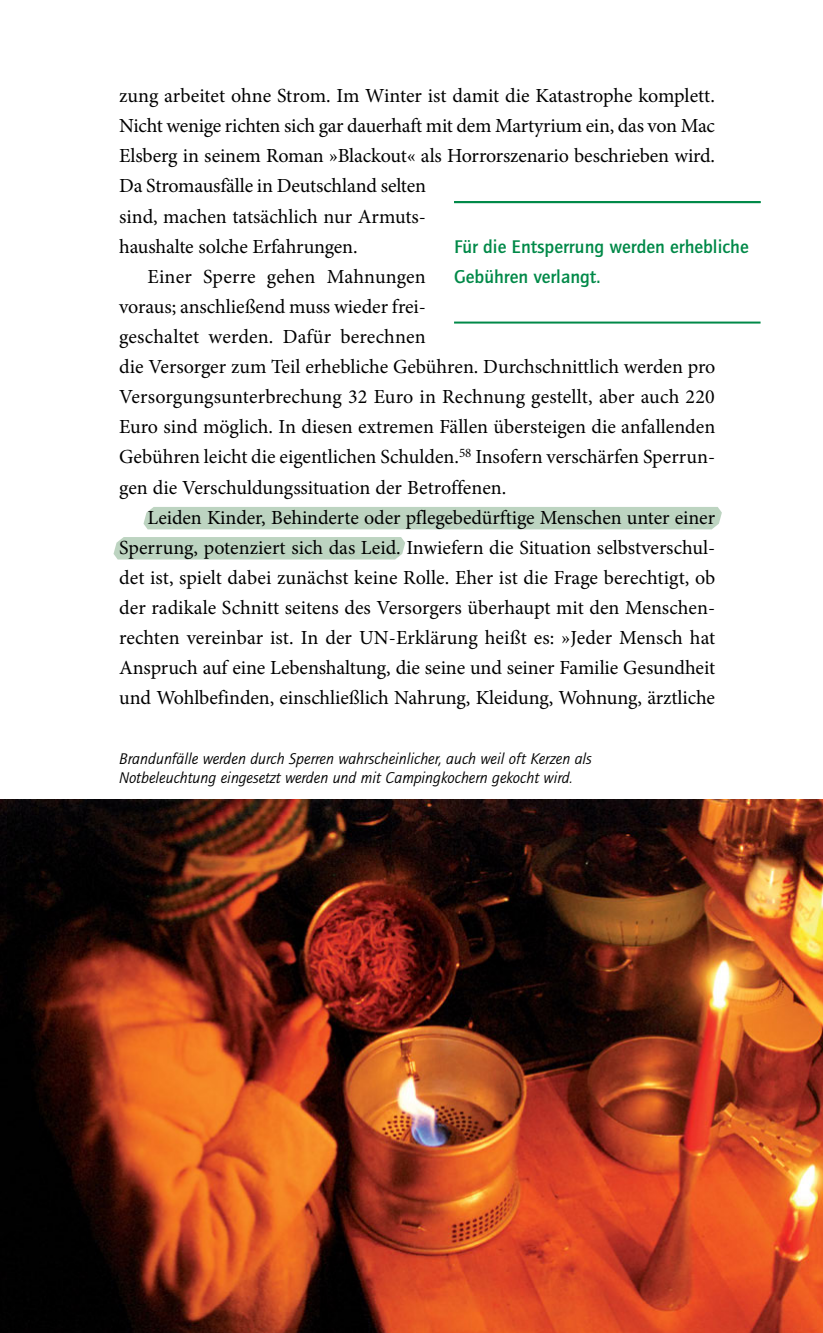
<style>
.page{position:relative;width:823px;height:1333px;background:#fff}
.page>*{position:absolute;margin:0;border:0;box-sizing:border-box;transform-origin:0 0}
.t1{font:20px "Minion Pro";letter-spacing:-.005em;color:#000}
.t2{font:700 19px/30px "Quay Itc T";color:#008948}
.t3{font:italic 16px/19.2px "Quay Itc T";color:#000}
</style>
<div class="page">
<div style="left:143px;top:507px;width:578px;height:22px;background:#bdd4c1"></div>
<div style="left:113px;top:537px;width:292px;height:22px;background:#bdd4c1"></div>
<hr style="left:454px;top:201px;width:306px;height:2px;background:#008948">
<hr style="left:454px;top:321px;width:306px;height:2px;background:#008948">
<img style="left:0;top:799px;width:822px;height:533px">
<p class="t1" style="left:119px;top:88px;width:597px">zung arbeitet ohne Strom. Im Winter ist damit die Katastrophe komplett.</p>
<p class="t1" style="left:119px;top:118px;width:597px">Nicht wenige richten sich gar dauerhaft mit dem Martyrium ein, das von Mac</p>
<p class="t1" style="left:119px;top:148px;width:597px">Elsberg in seinem Roman »Blackout« als Horrorszenario beschrieben wird.</p>
<p class="t1" style="left:119px;top:178px;width:308px">Da Stromausfälle in Deutschland selten</p>
<p class="t1" style="left:119px;top:208px;width:308px">sind, machen tatsächlich nur Armuts-</p>
<p class="t1" style="left:119px;top:239px;width:240px">haushalte solche Erfahrungen.</p>
<p class="t1" style="left:147px;top:269px;width:280px">Einer Sperre gehen Mahnungen</p>
<p class="t1" style="left:119px;top:299px;width:308px">voraus; anschließend muss wieder frei-</p>
<p class="t1" style="left:119px;top:329px;width:308px">geschaltet werden. Dafür berechnen</p>
<p class="t1" style="left:119px;top:359px;width:597px">die Versorger zum Teil erhebliche Gebühren. Durchschnittlich werden pro</p>
<p class="t1" style="left:119px;top:389px;width:596px">Versorgungsunterbrechung 32 Euro in Rechnung gestellt, aber auch 220</p>
<p class="t1" style="left:119px;top:419px;width:597px">Euro sind möglich. In diesen extremen Fällen übersteigen die anfallenden</p>
<p class="t1" style="left:119px;top:449px;width:597px">Gebühren leicht die eigentlichen Schulden.<sup>58</sup> Insofern verschärfen Sperrun-</p>
<p class="t1" style="left:119px;top:479px;width:388px">gen die Verschuldungssituation der Betroffenen.</p>
<p class="t1" style="left:147px;top:509px;width:568px">Leiden Kinder, Behinderte oder pflegebedürftige Menschen unter einer</p>
<p class="t1" style="left:119px;top:540px;width:597px">Sperrung, potenziert sich das Leid. Inwiefern die Situation selbstverschul-</p>
<p class="t1" style="left:119px;top:570px;width:597px">det ist, spielt dabei zunächst keine Rolle. Eher ist die Frage berechtigt, ob</p>
<p class="t1" style="left:119px;top:600px;width:597px">der radikale Schnitt seitens des Versorgers überhaupt mit den Menschen-</p>
<p class="t1" style="left:119px;top:630px;width:597px">rechten vereinbar ist. In der UN-Erklärung heißt es: »Jeder Mensch hat</p>
<p class="t1" style="left:119px;top:660px;width:597px">Anspruch auf eine Lebenshaltung, die seine und seiner Familie Gesundheit</p>
<p class="t1" style="left:119px;top:690px;width:597px">und Wohlbefinden, einschließlich Nahrung, Kleidung, Wohnung, ärztliche</p>
<p class="t2" style="left:454px;top:231px;width:296px">Für die Entsperrung werden erhebliche<br>Gebühren verlangt.</p>
<p class="t3" style="left:119px;top:749px;width:474px">Brandunfälle werden durch Sperren wahrscheinlicher, auch weil oft Kerzen als<br>Notbeleuchtung eingesetzt werden und mit Campingkochern gekocht wird.</p>
</div>
